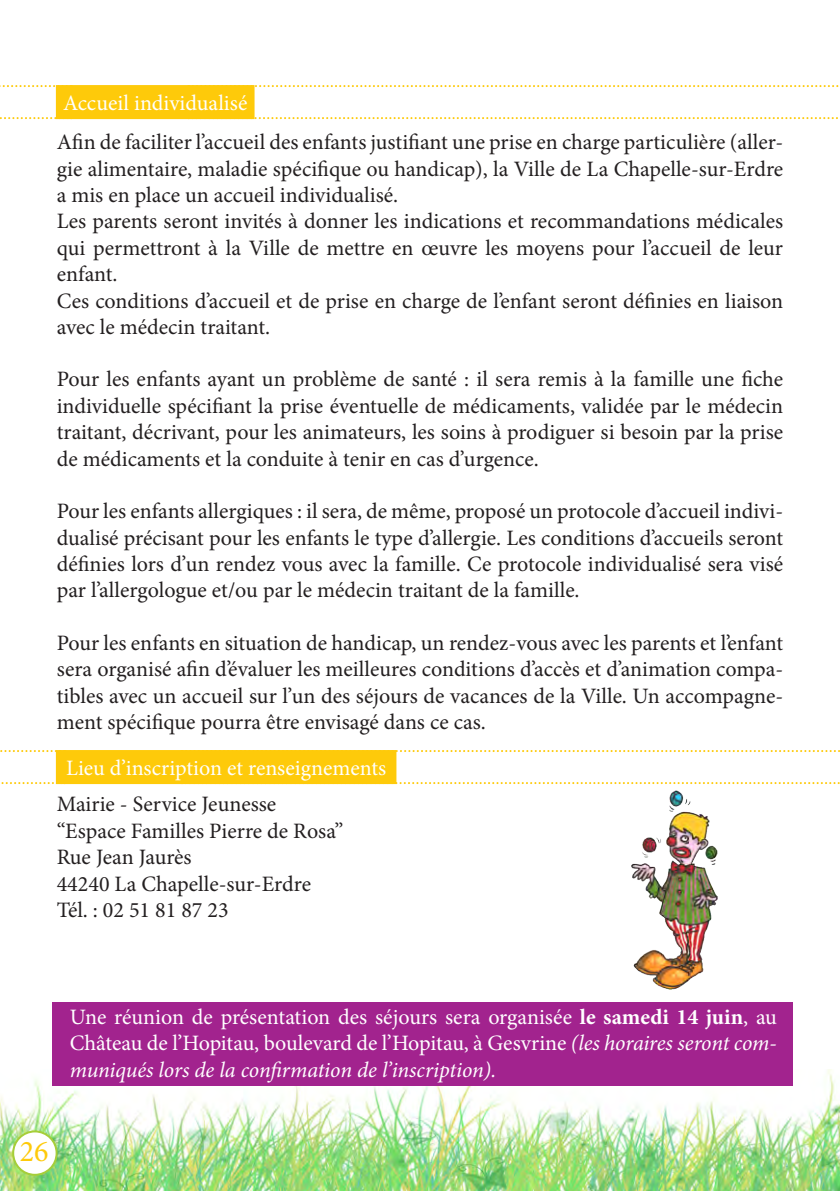
<style>
.page{position:relative;width:840px;height:1191px;background:#fff}
.page>*{position:absolute;margin:0;border:0;box-sizing:border-box;transform-origin:0 0}
.t1{font:30px "Minion Pro";color:#feca0a}
.t2{font:22px/26.4px "Minion Pro";color:#231f20;text-align:justify}
.t3{font:22px/26.4px "Minion Pro";color:#fff;text-align:justify}
.s1{font-weight:700}
.s2{font-style:italic}
</style>
<div class="page">
<svg style="left:0;top:85px;width:56px;height:34px"></svg>
<svg style="left:254px;top:85px;width:585px;height:34px"></svg>
<div style="left:57px;top:86px;width:196px;height:32px;background:#feca0a"></div>
<div style="left:56px;top:85px;width:198px;height:34px;border:2px solid #feca0a"></div>
<img style="left:0;top:1069px;width:839px;height:122px">
<div style="left:57px;top:751px;width:338px;height:32px;background:#feca0a"></div>
<div style="left:56px;top:750px;width:340px;height:34px;border:2px solid #feca0a"></div>
<svg style="left:0;top:750px;width:65px;height:34px"></svg>
<svg style="left:180px;top:750px;width:660px;height:34px"></svg>
<img style="left:631px;top:790px;width:86px;height:199px">
<div style="left:13px;top:1131px;width:44px;height:43px;background:#fff;border-radius:50%"></div>
<div style="left:12px;top:1130px;width:46px;height:45px;border:2px solid #a6ce39;border-radius:50%"></div>
<div style="left:52px;top:1002px;width:739px;height:83px;background:#a2238e"></div>
<p class="t3" style="left:63px;top:90px;width:186px">Accueil individualisé</p>
<p class="t2" style="left:57px;top:129px;width:727px">Afin de faciliter l’accueil des enfants justifiant une prise en charge particulière (aller&shy;gie alimentaire, maladie spécifique ou handicap), la Ville de La Chapelle-sur-Erdre a mis en place un accueil individualisé.</p>
<p class="t2" style="left:57px;top:208px;width:727px">Les parents seront invités à donner les indications et recommandations médicales qui permettront à la Ville de mettre en œuvre les moyens pour l’accueil de leur enfant.</p>
<p class="t2" style="left:57px;top:287px;width:727px">Ces conditions d’accueil et de prise en charge de l’enfant seront définies en liaison avec le médecin traitant.</p>
<p class="t2" style="left:57px;top:366px;width:727px">Pour les enfants ayant un problème de santé : il sera remis à la famille une fiche individuelle spécifiant la prise éventuelle de médicaments, validée par le médecin traitant, décrivant, pour les animateurs, les soins à prodiguer si besoin par la prise de médicaments et la conduite à tenir en cas d’urgence.</p>
<p class="t2" style="left:57px;top:498px;width:727px">Pour les enfants allergiques : il sera, de même, proposé un protocole d’accueil indivi&shy;dualisé précisant pour les enfants le type d’allergie. Les conditions d’accueils seront définies lors d’un rendez vous avec la famille. Ce protocole individualisé sera visé par l’allergologue et/ou par le médecin traitant de la famille.</p>
<p class="t2" style="left:57px;top:629px;width:727px">Pour les enfants en situation de handicap, un rendez-vous avec les parents et l’enfant sera organisé afin d’évaluer les meilleures conditions d’accès et d’animation compa&shy;tibles avec un accueil sur l’un des séjours de vacances de la Ville. Un accompagne&shy;ment spécifique pourra être envisagé dans ce cas.</p>
<p class="t3" style="left:66px;top:755px;width:321px">Lieu d’inscription et renseignements</p>
<p class="t2" style="left:57px;top:791px;width:221px">Mairie - Service Jeunesse</p>
<p class="t2" style="left:57px;top:817px;width:288px">‘‘Espace Familles Pierre de Rosa’’</p>
<p class="t2" style="left:57px;top:844px;width:136px">Rue Jean Jaurès</p>
<p class="t2" style="left:57px;top:870px;width:256px">44240 La Chapelle-sur-Erdre</p>
<p class="t2" style="left:57px;top:897px;width:173px">Tél. : 02 51 81 87 23</p>
<p class="t3" style="left:70px;top:1003px;width:708px">Une réunion de présentation des séjours sera organisée <span class="s1">le samedi 14 juin</span>, au Château de l’Hopitau, boulevard de l’Hopitau, à Gesvrine <span class="s2">(les horaires seront com&shy;muniqués lors de la confirmation de l’inscription).</span></p>
<p class="t1" style="left:20px;top:1131px;width:30px">26</p>
</div>
